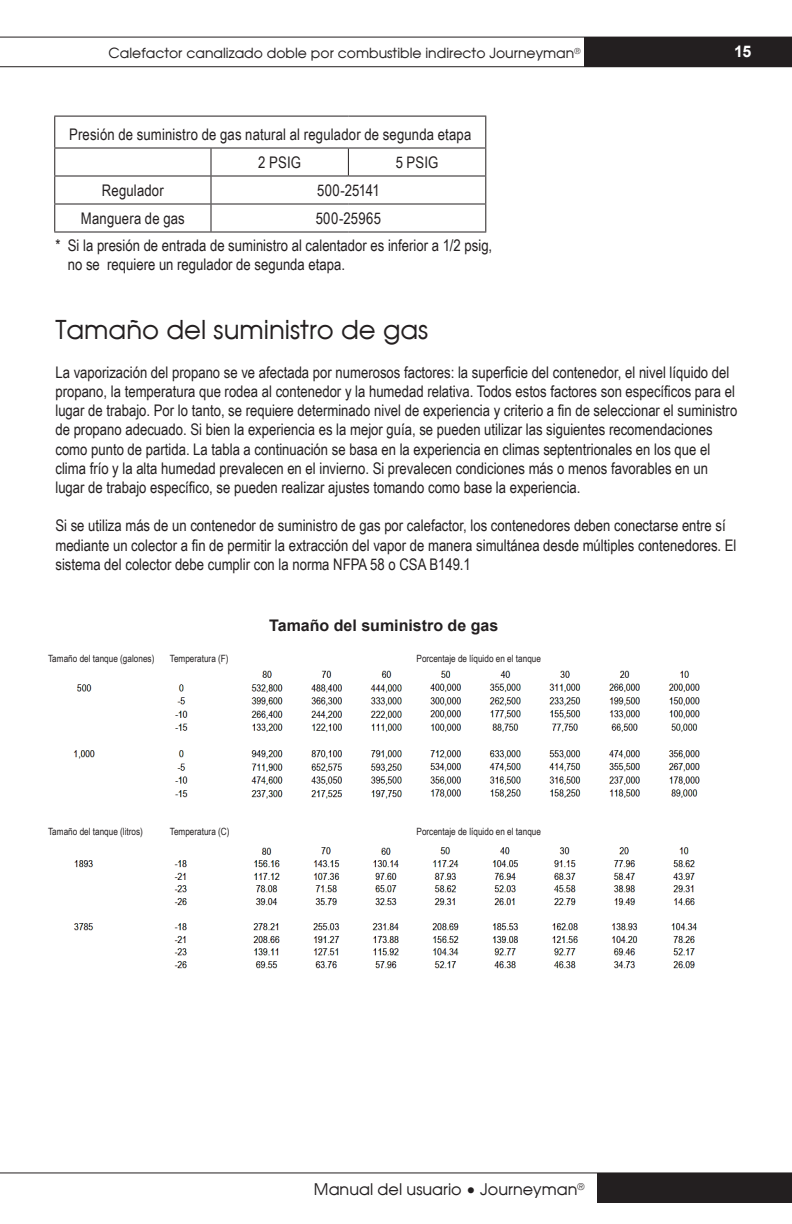
<style>
.page{position:relative;width:792px;height:1224px;background:#fff}
.page>*{position:absolute;margin:0;border:0;box-sizing:border-box;transform-origin:0 0}
.Attention_Header{font:26px "Moderne";color:#231f20}
.BODY_for_INSIDE_PAGES{font:16px/19.2px "Arial Narrow";color:#231f20}
.Body_text_normal{font:16px "Arial Narrow";letter-spacing:.01em;color:#231f20}
.t1{font:16px "Moderne";color:#231f20}
.BODY_for_INSIDE_PAGES-2{font:700 16px "Arial";color:#231f20}
.t2{font:700 16px "Arial";color:#fff}
.t3{font:14px "Moderne";color:#231f20}
.BODY_for_INSIDE_PAGES-3{font:10px "Arial Narrow";color:#231f20}
</style>
<div class="page">
<div style="left:585px;top:37px;width:207px;height:30px;background:#231f20"></div>
<div style="left:597px;top:1173px;width:195px;height:30px;background:#231f20"></div>
<hr style="left:0;top:37px;width:792px;height:1px;background:#231f20">
<hr style="left:0;top:66px;width:792px;height:1px;background:#231f20">
<hr style="left:0;top:1172px;width:792px;height:1px;background:#231f20">
<img style="left:73px;top:670px;width:627px;height:129px">
<img style="left:74px;top:847px;width:623px;height:122px">
<hr style="left:54px;top:116px;width:157px;height:1px;background:#231f20">
<hr style="left:54px;top:117px;width:1px;height:31px;background:#231f20">
<hr style="left:211px;top:116px;width:137px;height:1px;background:#231f20">
<hr style="left:348px;top:116px;width:138px;height:1px;background:#231f20">
<hr style="left:485px;top:117px;width:1px;height:31px;background:#231f20">
<hr style="left:54px;top:148px;width:157px;height:1px;background:#231f20">
<hr style="left:211px;top:148px;width:137px;height:1px;background:#231f20">
<hr style="left:210px;top:149px;width:2px;height:27px;background:#231f20">
<hr style="left:348px;top:148px;width:138px;height:1px;background:#231f20">
<svg style="left:348px;top:149px;width:1px;height:27px"></svg>
<hr style="left:54px;top:176px;width:157px;height:1px;background:#231f20">
<hr style="left:211px;top:176px;width:137px;height:1px;background:#231f20">
<hr style="left:210px;top:177px;width:2px;height:27px;background:#231f20">
<hr style="left:348px;top:176px;width:138px;height:1px;background:#231f20">
<hr style="left:54px;top:204px;width:157px;height:1px;background:#231f20">
<svg style="left:54px;top:149px;width:1px;height:83px"></svg>
<hr style="left:211px;top:204px;width:137px;height:1px;background:#231f20">
<hr style="left:210px;top:205px;width:2px;height:27px;background:#231f20">
<hr style="left:348px;top:204px;width:138px;height:1px;background:#231f20">
<svg style="left:485px;top:149px;width:1px;height:83px"></svg>
<hr style="left:54px;top:232px;width:157px;height:1px;background:#231f20">
<hr style="left:211px;top:232px;width:137px;height:1px;background:#231f20">
<hr style="left:348px;top:232px;width:138px;height:1px;background:#231f20">
<p class="t3" style="left:109px;top:44px;width:473px">Calefactor canalizado doble por combustible indirecto Journeyman<sup>®</sup></p>
<p class="Body_text_normal" style="left:69px;top:123px;width:404px">Presión de suministro de gas natural al regulador de segunda etapa</p>
<p class="Body_text_normal" style="left:258px;top:151px;width:44px">2 PSIG</p>
<p class="Body_text_normal" style="left:396px;top:151px;width:44px">5 PSIG</p>
<p class="Body_text_normal" style="left:102px;top:179px;width:63px">Regulador</p>
<p class="Body_text_normal" style="left:317px;top:179px;width:64px">500-25141</p>
<p class="Body_text_normal" style="left:81px;top:207px;width:105px">Manguera de gas</p>
<p class="Body_text_normal" style="left:316px;top:207px;width:67px">500-25965</p>
<p class="BODY_for_INSIDE_PAGES" style="left:68px;top:235px;width:426px;text-indent:-12px">* Si la presión de entrada de suministro al calentador es inferior a 1/2 psig, no se requiere un regulador de segunda etapa.</p>
<p class="Attention_Header" style="left:55px;top:313px;width:374px">Tamaño del suministro de gas</p>
<p class="t2" style="left:734px;top:40px;width:19px">15</p>
<p class="BODY_for_INSIDE_PAGES" style="left:55px;top:362px;width:683px">La vaporización del propano se ve afectada por numerosos factores: la superficie del contenedor, el nivel líquido del propano, la temperatura que rodea al contenedor y la humedad relativa. Todos estos factores son específicos para el lugar de trabajo. Por lo tanto, se requiere determinado nivel de experiencia y criterio a fin de seleccionar el suministro de propano adecuado. Si bien la experiencia es la mejor guía, se pueden utilizar las siguientes recomendaciones como punto de partida. La tabla a continuación se basa en la experiencia en climas septentrionales en los que el clima frío y la alta humedad prevalecen en el invierno. Si prevalecen condiciones más o menos favorables en un lugar de trabajo específico, se pueden realizar ajustes tomando como base la experiencia.</p>
<p class="BODY_for_INSIDE_PAGES" style="left:55px;top:516px;width:683px">Si se utiliza más de un contenedor de suministro de gas por calefactor, los contenedores deben conectarse entre sí mediante un colector a fin de permitir la extracción del vapor de manera simultánea desde múltiples contenedores. El sistema del colector debe cumplir con la norma NFPA 58 o CSA B149.1</p>
<p class="BODY_for_INSIDE_PAGES-3" style="left:48px;top:651px;width:108px">Tamaño del tanque (galones)</p>
<p class="BODY_for_INSIDE_PAGES-3" style="left:170px;top:651px;width:60px">Temperatura (F)</p>
<p class="BODY_for_INSIDE_PAGES-2" style="left:269px;top:614px;width:231px">Tamaño del suministro de gas</p>
<p class="BODY_for_INSIDE_PAGES-3" style="left:417px;top:651px;width:126px">Porcentaje de líquido en el tanque</p>
<p class="BODY_for_INSIDE_PAGES-3" style="left:48px;top:824px;width:96px">Tamaño del tanque (litros)</p>
<p class="BODY_for_INSIDE_PAGES-3" style="left:170px;top:824px;width:61px">Temperatura (C)</p>
<p class="BODY_for_INSIDE_PAGES-3" style="left:417px;top:824px;width:126px">Porcentaje de líquido en el tanque</p>
<p class="t1" style="left:314px;top:1179px;width:272px">Manual del usuario • Journeyman<sup>®</sup></p>
</div>
